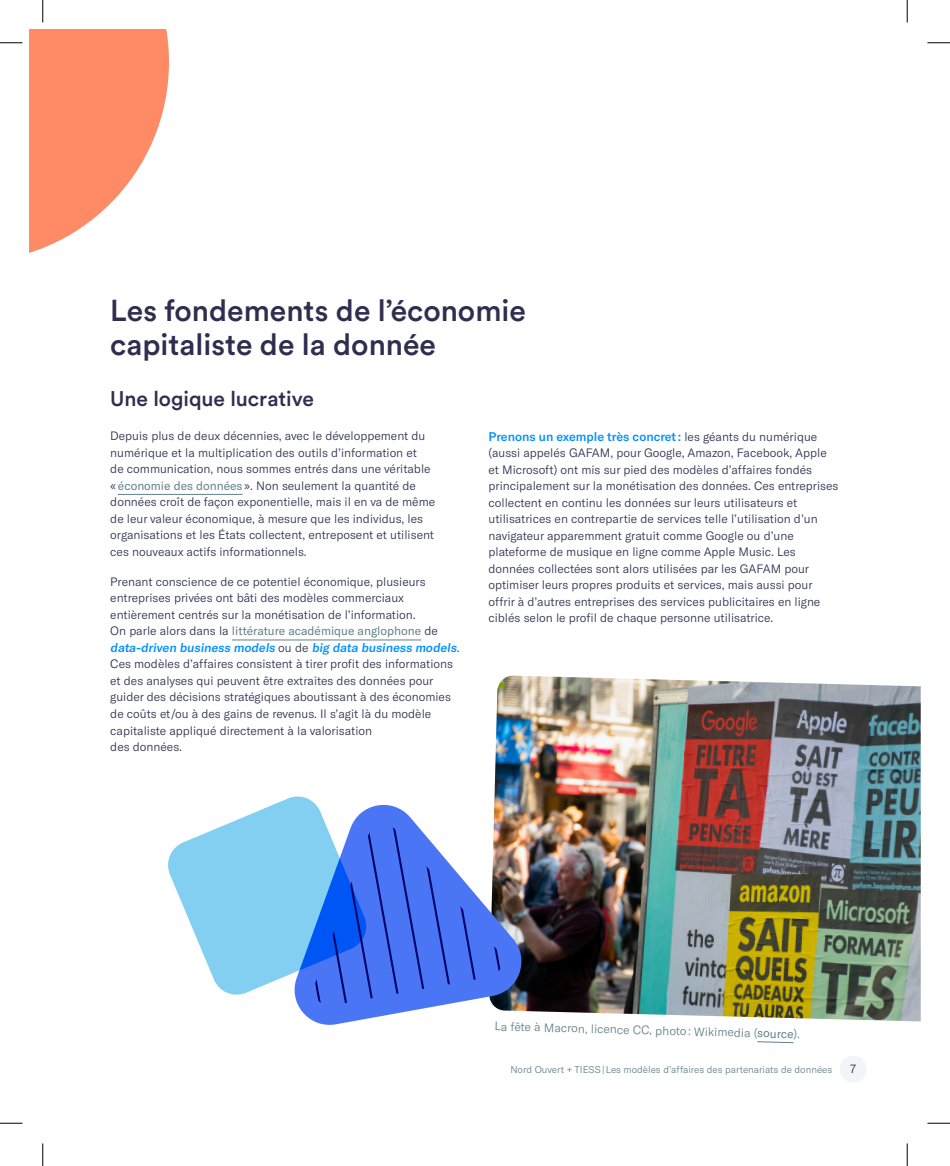
<style>
.page{position:relative;width:950px;height:1166px;background:#fff}
.page>*{position:absolute;margin:0;border:0;box-sizing:border-box;transform-origin:0 0}
.t1{font:500 30px/34.5px "Circular Std";color:#2e2e4f}
.t2{font:500 21px "Circular Std";color:#2e2e4f}
.t3{font:500 12.3px "GT America";color:#008fff}
.t4{font:300 12px/16.5px "GT America";color:#2e2e4f}
.t5{font:300 12px "GT America";color:#63818a}
.t6{font:300 9.75px "GT America";color:#63818a}
.s1{font-weight:400;color:#63818a}
.s2{font-weight:300;font-size:12px;color:#2e2e4f}
.s3{font-weight:400}
</style>
<div class="page">
<div style="left:839px;top:1055px;width:27px;height:27px;background:#f2f5f7;border-radius:50%"></div>
<img style="left:494px;top:675px;width:426px;height:346px">
<svg style="left:29px;top:29px;width:140px;height:224px"></svg>
<hr style="left:118px;top:494px;width:124px;height:1px;background:#63818a">
<hr style="left:232px;top:639px;width:189px;height:1px;background:#63818a">
<svg style="left:757px;top:1041px;width:37px;height:2px"></svg>
<img style="left:299px;top:803px;width:224px;height:222px">
<svg style="left:168px;top:796px;width:338px;height:211px"></svg>
<svg style="left:0;top:42px;width:22px;height:1px"></svg>
<svg style="left:927px;top:42px;width:23px;height:1px"></svg>
<svg style="left:0;top:1122px;width:22px;height:1px"></svg>
<svg style="left:927px;top:1122px;width:23px;height:1px"></svg>
<svg style="left:42px;top:0;width:1px;height:22px"></svg>
<svg style="left:42px;top:1143px;width:1px;height:23px"></svg>
<svg style="left:906px;top:0;width:1px;height:22px"></svg>
<svg style="left:906px;top:1143px;width:1px;height:23px"></svg>
<h1 class="t1" style="left:110px;top:292px;width:417px">Les fondements de l’économie capitaliste de la donnée</h1>
<h2 class="t2" style="left:110px;top:386px;width:205px">Une logique lucrative</h2>
<p class="t4" style="left:110px;top:428px;width:326px">Depuis plus de deux décennies, avec le développement du numérique et la multiplication des outils d’information et<br>de communication, nous sommes entrés dans une véritable « <span class="s1">économie des données</span> ». Non seulement la quantité de données croît de façon exponentielle, mais il en va de même de leur valeur économique, à mesure que les individus, les organisations et les États collectent, entreposent et utilisent ces nouveaux actifs informationnels.</p>
<p class="t4" style="left:110px;top:573px;width:329px">Prenant conscience de ce potentiel économique, plusieurs entreprises privées ont bâti des modèles commerciaux entièrement centrés sur la monétisation de l’information.<br>On parle alors dans la <span class="s1">littérature académique anglophone</span> de</p>
<p class="t3" style="left:110px;top:640px;width:351px">data-driven business models <span class="s2">o u d e</span> big data business models<span class="s2">.</span></p>
<p class="t4" style="left:110px;top:656px;width:344px">Ces modèles d’affaires consistent à tirer profit des informations et des analyses qui peuvent être extraites des données pour guider des décisions stratégiques aboutissant à des économies de coûts et/ou à des gains de revenus. Il s’agit là du modèle capitaliste appliqué directement à la valorisation<br>des données.</p>
<p class="t3" style="left:488px;top:429px;width:330px">Prenons un exemple très concret : <span class="s2">les géants du numérique</span></p>
<p class="t4" style="left:488px;top:444px;width:351px">(aussi appelés GAFAM, pour Google, Amazon, Facebook, Apple et Microsoft) ont mis sur pied des modèles d’affaires fondés principalement sur la monétisation des données. Ces entreprises collectent en continu les données sur leurs utilisateurs et utilisatrices en contrepartie de services telle l’utilisation d’un navigateur apparemment gratuit comme Google ou d’une plateforme de musique en ligne comme Apple Music. Les données collectées sont alors utilisées par les GAFAM pour optimiser leurs propres produits et services, mais aussi pour offrir à d’autres entreprises des services publicitaires en ligne ciblés selon le profil de chaque personne utilisatrice.</p>
<p class="t5" style="left:494px;top:1020px;width:307px;rotate:1deg">La fête à Macron, licence CC, photo : Wikimedia (<span class="s3">source</span>).</p>
<p class="t6" style="left:510px;top:1063px;width:323px">Nord Ouvert + TIESS | Les modèles d’affaires des partenariats de données</p>
<p class="t4" style="left:850px;top:1060px;width:7px">7</p>
</div>
